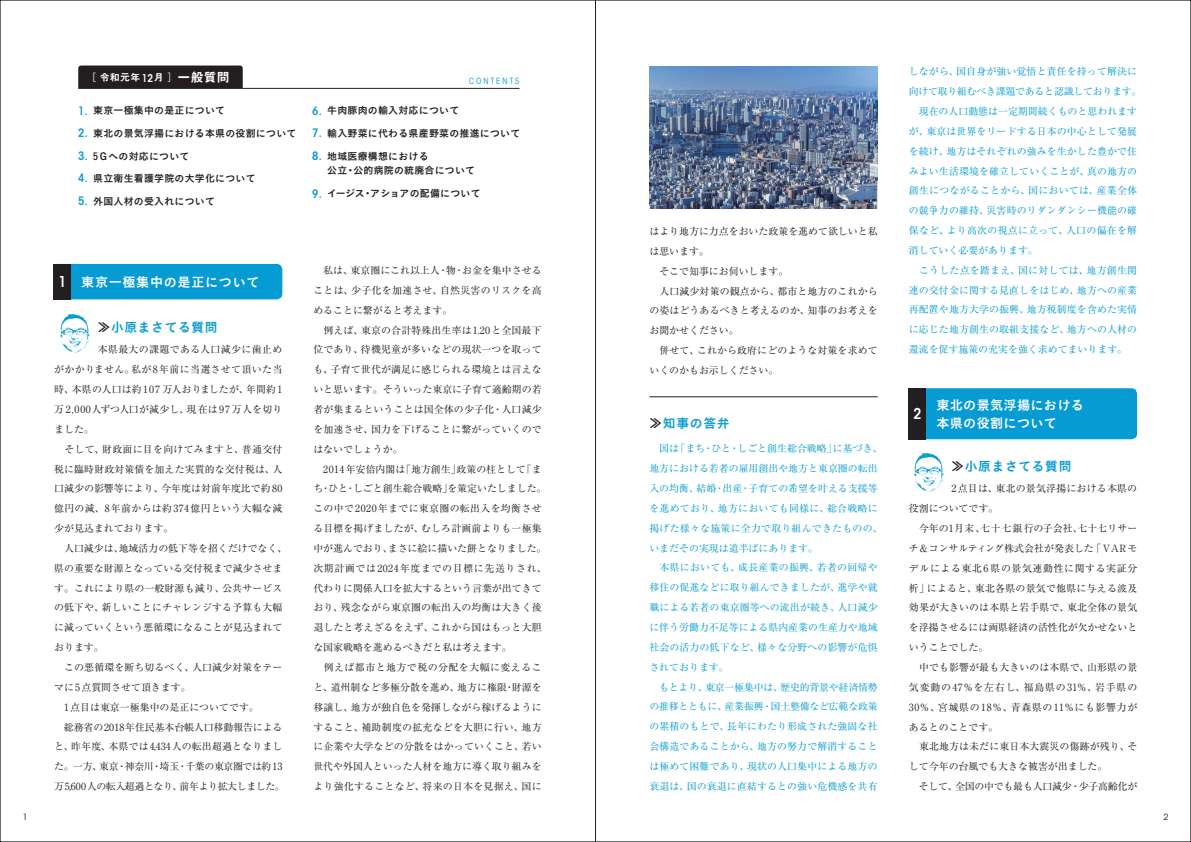
<style>
.page{position:relative;width:1191px;height:842px;background:#fff}
.page>*{position:absolute;margin:0;border:0;box-sizing:border-box;transform-origin:0 0}
.t1{font:600 condensed 14.9px "ITC Avant Garde Std";color:#fff}
.t2{font:13.1px "Koburina Go Std W6";letter-spacing:.025em;color:#fff}
.t3{font:13.1px "Koburina Go Std W6";letter-spacing:.05em;color:#fff}
.t4{font:12.8px "Koburina Go Std W6";letter-spacing:.05em;color:#069bd2}
.t5{font:600 condensed 11.6px/22.5px "ITC Avant Garde Std";color:#069bd2;text-align:justify}
.t6{font:9.9px/19.8px "Ryumin Pro";letter-spacing:.01em;color:#231f20}
.t7{font:9.9px/19.8px "Ryumin Pro";letter-spacing:.01em;color:#069bd2}
.t8{font:9.9px/14.9px "Koburina Go Std W6";letter-spacing:.025em;color:#231f20}
.t9{font:9.9px "Midashi Go Pro MB31";color:#fff}
.t10{font:condensed 8.5px "ITC Avant Garde Std";letter-spacing:.25em;color:#069bd2}
.t11{font:8.5px "ITC Avant Garde Std";color:#231f20}
.s1{font-family:"Gothic BBB Pro";font-weight:500}
.s2{font-family:"ITC Avant Garde Std";font-weight:600;font-stretch:condensed;font-size:10.6px}
.s3{font-size:12.8px}
.s4{font-family:"ITC Avant Garde Std";font-weight:600;font-stretch:condensed;font-size:14.9px}
.s5{color:#231f20}
</style>
<div class="page">
<div style="left:78px;top:66px;width:165px;height:22px;background:#231f20"></div>
<hr style="left:78px;top:88px;width:441px;height:1px;background:#231f20">
<img style="left:649px;top:67px;width:228px;height:141px">
<div style="left:71px;top:264px;width:211px;height:35px;background:#069bd2"></div>
<div style="left:54px;top:264px;width:17px;height:35px;background:#231f20"></div>
<div style="left:926px;top:388px;width:211px;height:51px;background:#069bd2"></div>
<div style="left:909px;top:388px;width:17px;height:51px;background:#231f20"></div>
<hr style="left:649px;top:396px;width:228px;height:1px;background:#231f20">
<img style="left:914px;top:453px;width:29px;height:39px">
<img style="left:61px;top:313px;width:28px;height:40px">
<hr style="left:595px;top:0;width:1px;height:842px;background:#231f20">
<p class="t9" style="left:86px;top:70px;width:145px"><span class="s1">［</span> 令和元年<span class="s2">12</span>月 <span class="s1">］</span><span class="s3">一般質問</span></p>
<p class="t8" style="left:93px;top:104px;width:133px">東京一極集中の是正について</p>
<p class="t8" style="left:93px;top:126px;width:205px">東北の景気浮揚における本県の役割について</p>
<p class="t8" style="left:93px;top:149px;width:98px">5Ｇへの対応について</p>
<p class="t8" style="left:93px;top:171px;width:164px">県立衛生看護学院の大学化について</p>
<p class="t8" style="left:93px;top:194px;width:123px">外国人材の受入れについて</p>
<p class="t5" style="left:78px;top:99px;width:11px">1.<br>2.<br>3.<br>4.<br>5.</p>
<p class="t10" style="left:469px;top:76px;width:52px">CONTENTS</p>
<p class="t8" style="left:327px;top:104px;width:133px">牛肉豚肉の輸入対応について</p>
<p class="t8" style="left:327px;top:126px;width:194px">輸入野菜に代わる県産野菜の推進について</p>
<p class="t8" style="left:327px;top:149px;width:149px">地域医療構想における<br>公立・公的病院の統廃合について</p>
<p class="t8" style="left:327px;top:186px;width:155px">イージス・アショアの配備について</p>
<p class="t5" style="left:312px;top:99px;width:11px">6.<br>7.<br>8.</p>
<p class="t5" style="left:312px;top:182px;width:11px">9.</p>
<h2 class="t3" style="left:58px;top:272px;width:203px"><span class="s4">1</span> 東京一極集中の是正について</h2>
<p class="t4" style="left:98px;top:317px;width:121px"><span class="s5">≫</span>小原まさてる質問</p>
<p class="t6" style="left:54px;top:339px;width:235px;text-indent:44px">本県最大の課題である人口減少に歯止めがかかりません。私が8年前に当選させて頂いた当時、本県の人口は約107 万人おりましたが、年間約1万 2,000人ずつ人口が減少し、現在は97 万人を切りました。<br>　そして、財政面に目を向けてみますと、普通交付税に臨時財政対策債を加えた実質的な交付税は、人口減少の影響等により、今年度は対前年度比で約80億円の減、8年前からは約374億円という大幅な減少が見込まれております。<br>　人口減少は、地域活力の低下等を招くだけでなく、県の重要な財源となっている交付税まで減少させます。これにより県の一般財源も減り、公共サービスの低下や、新しいことにチャレンジする予算も大幅に減っていくという悪循環になることが見込まれております。<br>　この悪循環を断ち切るべく、人口減少対策をテーマに5点質問させて頂きます。<br>　1点目は東京一極集中の是正についてです。<br>　総務省の2018年住民基本台帳人口移動報告によると、昨年度、本県では4,434人の転出超過となりました。一方、東京・神奈川・埼玉・千葉の東京圏では約13万5,600人の転入超過となり、前年より拡大しました。</p>
<p class="t6" style="left:313px;top:260px;width:235px">　私は、東京圏にこれ以上人・物・お金を集中させることは、少子化を加速させ、自然災害のリスクを高めることに繋がると考えます。<br>　例えば、東京の合計特殊出生率は1.20と全国最下位であり、待機児童が多いなどの現状一つを取っても、子育て世代が満足に感じられる環境とは言えないと思います。そういった東京に子育て適齢期の若者が集まるということは国全体の少子化・人口減少を加速させ、国力を下げることに繋がっていくのではないでしょうか。<br>　2014年安倍内閣は「地方創生」政策の柱として「まち・ひと・しごと創生総合戦略」を策定いたしました。この中で2020年までに東京圏の転出入を均衡させる目標を掲げましたが、むしろ計画前よりも一極集中が進んでおり、まさに絵に描いた餅となりました。次期計画では2024年度までの目標に先送りされ、代わりに関係人口を拡大するという言葉が出てきており、残念ながら東京圏の転出入の均衡は大きく後退したと考えざるをえず、これから国はもっと大胆な国家戦略を進めるべきだと私は考えます。<br>　例えば都市と地方で税の分配を大幅に変えること、道州制など多極分散を進め、地方に権限・財源を移譲し、地方が独自色を発揮しながら稼げるようにすること、補助制度の拡充などを大胆に行い、地方に企業や大学などの分散をはかっていくこと、若い世代や外国人といった人材を地方に導く取り組みをより強化することなど、将来の日本を見据え、国に</p>
<p class="t6" style="left:649px;top:221px;width:230px">はより地方に力点をおいた政策を進めて欲しいと私は思います。<br>　そこで知事にお伺いします。<br>　人口減少対策の観点から、都市と地方のこれからの姿はどうあるべきと考えるのか、知事のお考えをお聞かせください。<br>　併せて、これから政府にどのような対策を求めていくのかもお示しください。</p>
<p class="t7" style="left:909px;top:61px;width:234px">しながら、国自身が強い覚悟と責任を持って解決に向けて取り組むべき課題であると認識しております。　現在の人口動態は一定期間続くものと思われますが、東京は世界をリードする日本の中心として発展を続け、地方はそれぞれの強みを生かした豊かで住みよい生活環境を確立していくことが、真の地方の創生につながることから、国においては、産業全体の競争力の維持、災害時のリダンダンシー機能の確保など、より高次の視点に立って、人口の偏在を解消していく必要があります。<br>　こうした点を踏まえ、国に対しては、地方創生関連の交付金に関する見直しをはじめ、地方への産業再配置や地方大学の振興、地方税制度を含めた実情に応じた地方創生の取組支援など、地方への人材の還流を促す施策の充実を強く求めてまいります。</p>
<h2 class="t2" style="left:936px;top:395px;width:149px">東北の景気浮揚における</h2>
<h1 class="t1" style="left:913px;top:404px;width:10px">2</h1>
<p class="t4" style="left:649px;top:413px;width:82px"><span class="s5">≫</span>知事の答弁</p>
<h2 class="t2" style="left:936px;top:413px;width:122px">本県の役割について</h2>
<p class="t4" style="left:951px;top:456px;width:121px"><span class="s5">≫</span>小原まさてる質問</p>
<p class="t7" style="left:649px;top:438px;width:235px">　国は「まち・ひと・しごと創生総合戦略」に基づき、地方における若者の雇用創出や地方と東京圏の転出入の均衡、結婚・出産・子育ての希望を叶える支援等を進めており、地方においても同様に、総合戦略に掲げた様々な施策に全力で取り組んできたものの、いまだその実現は道半ばにあります。<br>　本県においても、成長産業の振興、若者の回帰や移住の促進などに取り組んできましたが、進学や就職による若者の東京圏等への流出が続き、人口減少に伴う労働力不足等による県内産業の生産力や地域社会の活力の低下など、様々な分野への影響が危惧されております。<br>　もとより、東京一極集中は、歴史的背景や経済情勢の推移とともに、産業振興・国土整備など広範な政策の累積のもとで、長年にわたり形成された強固な社会構造であることから、地方の努力で解消することは極めて困難であり、現状の人口集中による地方の衰退は、国の衰退に直結するとの強い危機感を共有</p>
<p class="t6" style="left:909px;top:478px;width:230px;text-indent:43px">2点目は、東北の景気浮揚における本県の役割についてです。<br>　今年の1月末、七十七銀行の子会社、七十七リサーチ＆コンサルティング株式会社が発表した「VARモデルによる東北6県の景気連動性に関する実証分析」によると、東北各県の景気で他県に与える波及効果が大きいのは本県と岩手県で、東北全体の景気を浮揚させるには両県経済の活性化が欠かせないということでした。<br>　中でも影響が最も大きいのは本県で、山形県の景気変動の47%を左右し、福島県の31%、岩手県の<br>30%、宮城県の18%、青森県の11%にも影響力があるとのことです。<br>　東北地方は未だに東日本大震災の傷跡が残り、そして今年の台風でも大きな被害が出ました。<br>　そして、全国の中でも最も人口減少・少子高齢化が</p>
<p class="t11" style="left:23px;top:811px;width:6px">1</p>
<p class="t11" style="left:1163px;top:812px;width:6px">2</p>
</div>
